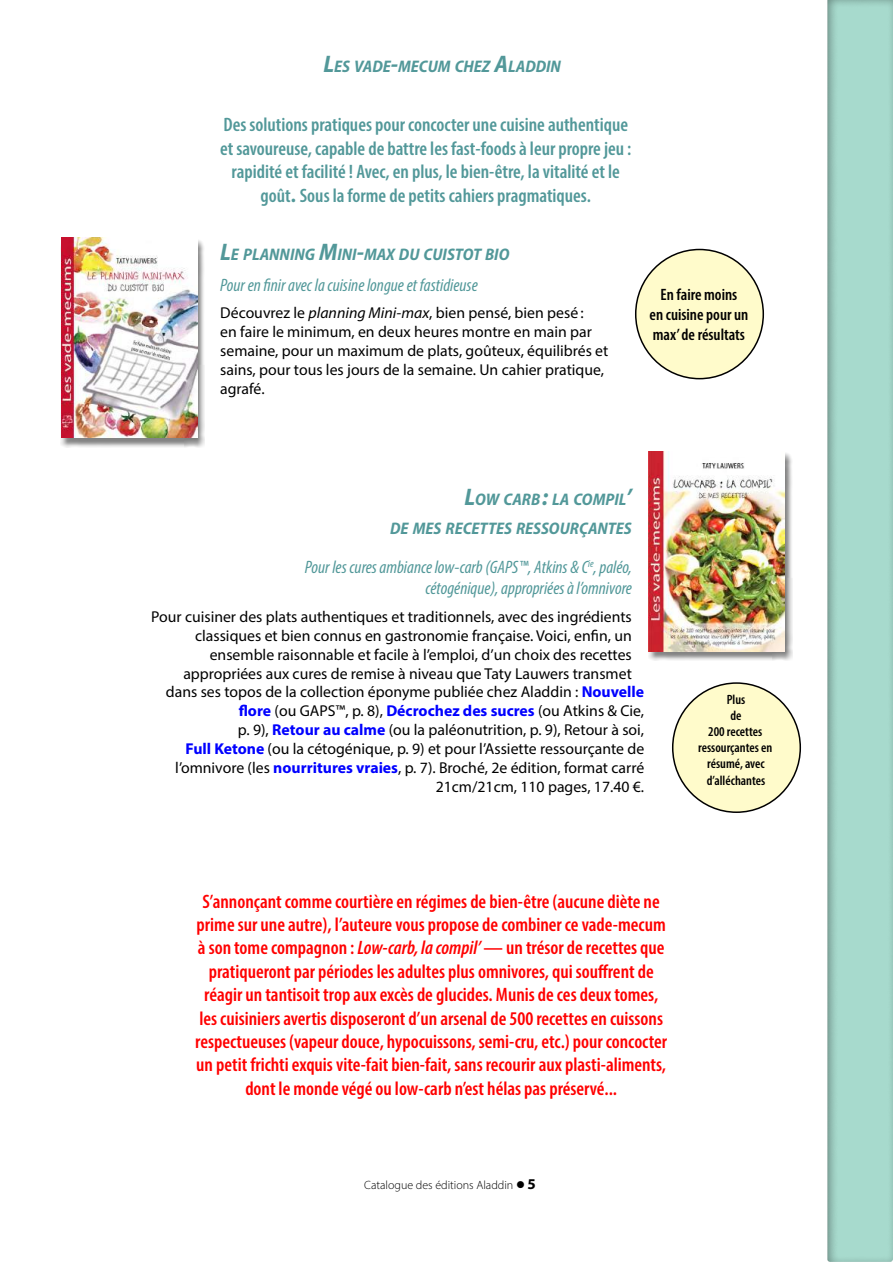
<style>
.page{position:relative;width:893px;height:1263px;background:#fff}
.page>*{position:absolute;margin:0;border:0;box-sizing:border-box;transform-origin:0 0}
.t1{font:600 condensed 19.5px/23.4px "Myriad Pro";color:#f00;text-align:center}
.t2{font:600 condensed 19.5px/23.4px "Myriad Pro";color:#529899;text-align:center}
.t3{font:italic condensed 18px/21.6px "Myriad Pro";color:#529899;text-align:right}
.t4{font:italic 700 semi-condensed 16.8px/28.8px "Myriad Pro";color:#529899;text-align:right}
.t5{font:600 condensed 16.5px/19.8px "Myriad Pro";color:#000;text-align:center}
.t6{font:15.75px/18.9px "Myriad Pro";color:#000}
.t7{font:600 condensed 13.5px/16.2px "Myriad Pro";color:#000;text-align:center}
.t8{font:300 12px "Myriad Pro";color:#000}
.s1{font-size:24px}
.s2{font-weight:700;font-stretch:normal}
.s3{font-style:italic}
.s4{font-weight:700;color:#00f}
.s5{font-weight:700;font-size:15px}
</style>
<div class="page">
<div style="left:816px;top:0;width:77px;height:1263px;background:#000;opacity:.4"></div>
<div style="left:60px;top:239px;width:145px;height:208px;background:#000;opacity:.5"></div>
<img style="left:61px;top:238px;width:136px;height:200px">
<div style="left:636px;top:249px;width:127px;height:130px;background:#fffbcb;border-radius:50%"></div>
<div style="left:673px;top:683px;width:127px;height:129px;background:#fffbcb;border-radius:50%"></div>
<div style="left:648px;top:452px;width:144px;height:209px;background:#000;opacity:.5"></div>
<img style="left:649px;top:451px;width:136px;height:200px">
<p class="t4" style="left:323px;top:51px;width:239px"><span class="s1">L</span>ES VADE<span class="s1">-</span>MECUM CHEZ <span class="s1">A</span>LADDIN</p>
<p class="t2" style="left:220px;top:113px;width:413px">Des solutions pratiques pour concocter une cuisine authentique et savoureuse, capable de battre les fast-foods à leur propre jeu : rapidité et facilité ! Avec, en plus, le bien-être, la vitalité et le goût<span class="s2">.</span> Sous la forme de petits cahiers pragmatiques.</p>
<p class="t4" style="left:220px;top:240px;width:291px"><span class="s1">L</span>E PLANNING <span class="s1">M</span>INI<span class="s1">-</span>MAX DU CUISTOT BIO</p>
<p class="t3" style="left:220px;top:274px;width:259px">Pour en finir avec la cuisine longue et fastidieuse</p>
<p class="t6" style="left:220px;top:303px;width:390px">Découvrez le <span class="s3">planning Mini-max</span>, bien pensé, bien pesé :<br>en faire le minimum, en deux heures montre en main par semaine, pour un maximum de plats, goûteux, équilibrés et sains, pour tous les jours de la semaine. Un cahier pratique, agrafé.</p>
<p class="t5" style="left:649px;top:285px;width:100px">En faire moins<br>en cuisine pour un max’ de résultats</p>
<p class="t4" style="left:390px;top:485px;width:243px"><span class="s1">L</span>OW CARB<span class="s1">:</span> LA COMPIL<span class="s1">’<br></span>DE MES RECETTES RESSOURÇANTES</p>
<p class="t3" style="left:305px;top:556px;width:328px">Pour les cures ambiance low-carb (GAPS™, Atkins &amp; C<sup>ie</sup>, paléo, cétogénique), appropriées à l’omnivore</p>
<p class="t6" style="left:151px;top:607px;width:482px">Pour cuisiner des plats authentiques et traditionnels, avec des ingrédients</p>
<p class="t6" style="left:195px;top:626px;width:438px">classiques et bien connus en gastronomie française. Voici, enfin, un</p>
<p class="t6" style="left:210px;top:645px;width:424px">ensemble raisonnable et facile à l’emploi, d’un choix des recettes</p>
<p class="t6" style="left:183px;top:664px;width:450px">appropriées aux cures de remise à niveau que Taty Lauwers transmet</p>
<p class="t6" style="left:166px;top:682px;width:480px">dans ses topos de la collection éponyme publiée chez Aladdin : <span class="s4">Nouvelle</span></p>
<p class="t6" style="left:239px;top:701px;width:407px"><span class="s4">flore</span> (ou GAPS™, p. 8), <span class="s4">Décrochez des sucres</span> (ou Atkins &amp; Cie,</p>
<p class="t6" style="left:238px;top:720px;width:408px">p. 9), <span class="s4">Retour au calme</span> (ou la paléonutrition, p. 9), Retour à soi,</p>
<p class="t6" style="left:185px;top:739px;width:460px"><span class="s4">Full Ketone</span> (ou la cétogénique, p. 9) et pour l’Assiette ressourçante de</p>
<p class="t6" style="left:175px;top:758px;width:470px">l’omnivore (les <span class="s4">nourritures vraies</span>, p. 7). Broché, 2e édition, format carré</p>
<p class="t6" style="left:436px;top:777px;width:210px">21cm/21cm, 110 pages, 17.40 €.</p>
<p class="t7" style="left:698px;top:691px;width:76px">Plus<br>de<br>200 recettes ressourçantes en résumé, avec d’alléchantes</p>
<p class="t1" style="left:195px;top:889px;width:473px">S’annonçant comme courtière en régimes de bien-être (aucune diète ne prime sur une autre), l’auteure vous propose de combiner ce vade-mecum à son tome compagnon : <span class="s3">Low-carb, la compil’</span> — un trésor de recettes que pratiqueront par périodes les adultes plus omnivores, qui souffrent de réagir un tantisoit trop aux excès de glucides. Munis de ces deux tomes, les cuisiniers avertis disposeront d’un arsenal de 500 recettes en cuissons respectueuses (vapeur douce, hypocuissons, semi-cru, etc.) pour concocter un petit frichti exquis vite-fait bien-fait, sans recourir aux plasti-aliments, dont le monde végé ou low-carb n’est hélas pas préservé...</p>
<p class="t8" style="left:364px;top:1178px;width:173px">Catalogue des éditions Aladdin ● <span class="s5">5</span></p>
</div>
